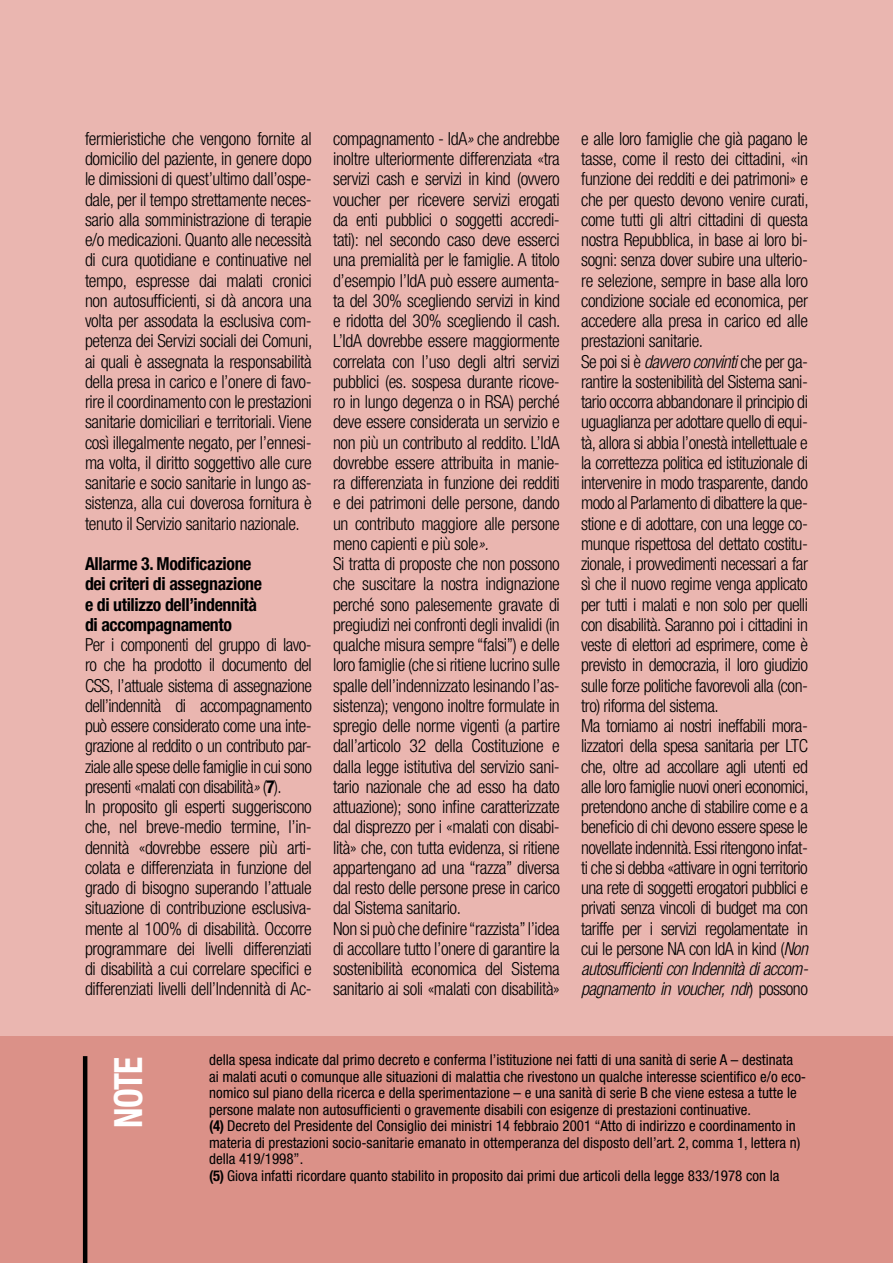
<style>
.page{position:relative;width:893px;height:1263px;background:#eab6b0}
.page>*{position:absolute;margin:0;border:0;box-sizing:border-box;transform-origin:0 0}
.t1{font:700 condensed 39px "Helvetica Neue LT Std";color:#fff;scale:.91 1}
.t2{font:300 condensed 18px/20.2px "Helvetica Neue LT Std";letter-spacing:-.02em;color:#000}
.t3{font:700 condensed 18px/20.2px "Helvetica Neue LT Std";letter-spacing:-.02em;color:#000}
.t4{font:condensed 15px/16.5px "Helvetica Neue LT Std";color:#000}
.s1{font-style:italic}
.s2{font-weight:700}
</style>
<div class="page">
<div style="left:0;top:1036px;width:893px;height:227px;background:#db9188"></div>
<hr style="left:83px;top:1056px;width:4px;height:207px;background:#000">
<p class="t2" style="left:85px;top:128px;width:229px;text-align:justify">fermieristiche che vengono fornite al domicilio del paziente, in genere dopo le dimissioni di quest’ultimo dall’ospe&shy;dale, per il tempo strettamente neces&shy;sario alla somministrazione di terapie e/o medicazioni. Quanto alle necessità di cura quotidiane e continuative nel tempo, espresse dai malati cronici non autosufficienti, si dà ancora una volta per assodata la esclusiva com&shy;petenza dei Servizi sociali dei Comuni, ai quali è assegnata la responsabilità della presa in carico e l’onere di favo&shy;rire il coordinamento con le prestazioni sanitarie domiciliari e territoriali. Viene così illegalmente negato, per l’ennesi&shy;ma volta, il diritto soggettivo alle cure sanitarie e socio sanitarie in lungo as&shy;sistenza, alla cui doverosa fornitura è tenuto il Servizio sanitario nazionale.</p>
<p class="t3" style="left:85px;top:553px;width:179px">Allarme 3. Modificazione dei criteri di assegnazione e di utilizzo dell’indennità di accompagnamento</p>
<p class="t2" style="left:85px;top:634px;width:228px">Per i componenti del gruppo di lavo&shy;ro che ha prodotto il documento del CSS, l’attuale sistema di assegnazione dell’indennità di accompagnamento può essere considerato come una inte&shy;grazione al reddito o un contributo par&shy;ziale alle spese delle famiglie in cui sono presenti «malati con disabilità<span class="s1">»</span> (<span class="s2">7</span>).<br>In proposito gli esperti suggeriscono che, nel breve-medio termine, l’in&shy;dennità «dovrebbe essere più arti&shy;colata e differenziata in funzione del grado di bisogno superando l’attuale situazione di contribuzione esclusiva&shy;mente al 100% di disabilità. Occorre programmare dei livelli differenziati di disabilità a cui correlare specifici e differenziati livelli dell’Indennità di Ac-</p>
<p class="t2" style="left:333px;top:128px;width:229px">compagnamento - IdA<span class="s1">»</span> che andrebbe inoltre ulteriormente differenziata «tra servizi cash e servizi in kind (ovvero voucher per ricevere servizi erogati da enti pubblici o soggetti accredi&shy;tati): nel secondo caso deve esserci una premialità per le famiglie. A titolo d’esempio l’IdA può essere aumenta&shy;ta del 30% scegliendo servizi in kind e ridotta del 30% scegliendo il cash.<br>L’IdA dovrebbe essere maggiormente correlata con l’uso degli altri servizi pubblici (es. sospesa durante ricove&shy;ro in lungo degenza o in RSA) perché deve essere considerata un servizio e non più un contributo al reddito. L’IdA dovrebbe essere attribuita in manie&shy;ra differenziata in funzione dei redditi e dei patrimoni delle persone, dando un contributo maggiore alle persone meno capienti e più sole<span class="s1">».<br></span>Si tratta di proposte che non possono che suscitare la nostra indignazione perché sono palesemente gravate di pregiudizi nei confronti degli invalidi (in qualche misura sempre “falsi”) e delle loro famiglie (che si ritiene lucrino sulle spalle dell’indennizzato lesinando l’as&shy;sistenza); vengono inoltre formulate in spregio delle norme vigenti (a partire dall’articolo 32 della Costituzione e dalla legge istitutiva del servizio sani&shy;tario nazionale che ad esso ha dato attuazione); sono infine caratterizzate dal disprezzo per i «malati con disabi&shy;lità» che, con tutta evidenza, si ritiene appartengano ad una “razza” diversa dal resto delle persone prese in carico dal Sistema sanitario.<br>Non si può che definire “razzista” l’idea di accollare tutto l’onere di garantire la sostenibilità economica del Sistema sanitario ai soli «malati con disabilità»</p>
<p class="t2" style="left:581px;top:128px;width:229px">e alle loro famiglie che già pagano le tasse, come il resto dei cittadini, «in funzione dei redditi e dei patrimoni» e che per questo devono venire curati, come tutti gli altri cittadini di questa nostra Repubblica, in base ai loro bi&shy;sogni: senza dover subire una ulterio&shy;re selezione, sempre in base alla loro condizione sociale ed economica, per accedere alla presa in carico ed alle prestazioni sanitarie.<br>Se poi si è <span class="s1">davvero convinti</span> che per ga&shy;rantire la sostenibilità del Sistema sani&shy;tario occorra abbandonare il principio di uguaglianza per adottare quello di equi&shy;tà, allora si abbia l’onestà intellettuale e la correttezza politica ed istituzionale di intervenire in modo trasparente, dando modo al Parlamento di dibattere la que&shy;stione e di adottare, con una legge co&shy;munque rispettosa del dettato costitu&shy;zionale, i provvedimenti necessari a far sì che il nuovo regime venga applicato per tutti i malati e non solo per quelli con disabilità. Saranno poi i cittadini in veste di elettori ad esprimere, come è previsto in democrazia, il loro giudizio sulle forze politiche favorevoli alla (con&shy;tro) riforma del sistema.<br>Ma torniamo ai nostri ineffabili mora&shy;lizzatori della spesa sanitaria per LTC che, oltre ad accollare agli utenti ed alle loro famiglie nuovi oneri economici, pretendono anche di stabilire come e a beneficio di chi devono essere spese le novellate indennità. Essi ritengono infat&shy;ti che si debba «attivare in ogni territorio una rete di soggetti erogatori pubblici e privati senza vincoli di budget ma con tariffe per i servizi regolamentate in cui le persone NA con IdA in kind (<span class="s1">Non autosufficienti con Indennità di accom&shy;pagnamento in voucher, ndr</span>) possono</p>
<h1 class="t1" style="left:105px;top:1128px;width:77px;rotate:-90deg">note</h1>
<p class="t4" style="left:209px;top:1052px;width:599px">della spesa indicate dal primo decreto e conferma l’istituzione nei fatti di una sanità di serie A – destinata ai malati acuti o comunque alle situazioni di malattia che rivestono un qualche interesse scientifico e/o eco&shy;nomico sul piano della ricerca e della sperimentazione – e una sanità di serie B che viene estesa a tutte le persone malate non autosufficienti o gravemente disabili con esigenze di prestazioni continuative.<br><span class="s2">(4)</span> Decreto del Presidente del Consiglio dei ministri 14 febbraio 2001 “Atto di indirizzo e coordinamento in materia di prestazioni socio-sanitarie emanato in ottemperanza del disposto dell’art. 2, comma 1, lettera n) della 419/1998”.<br><span class="s2">(5)</span> Giova infatti ricordare quanto stabilito in proposito dai primi due articoli della legge 833/1978 con la</p>
</div>
